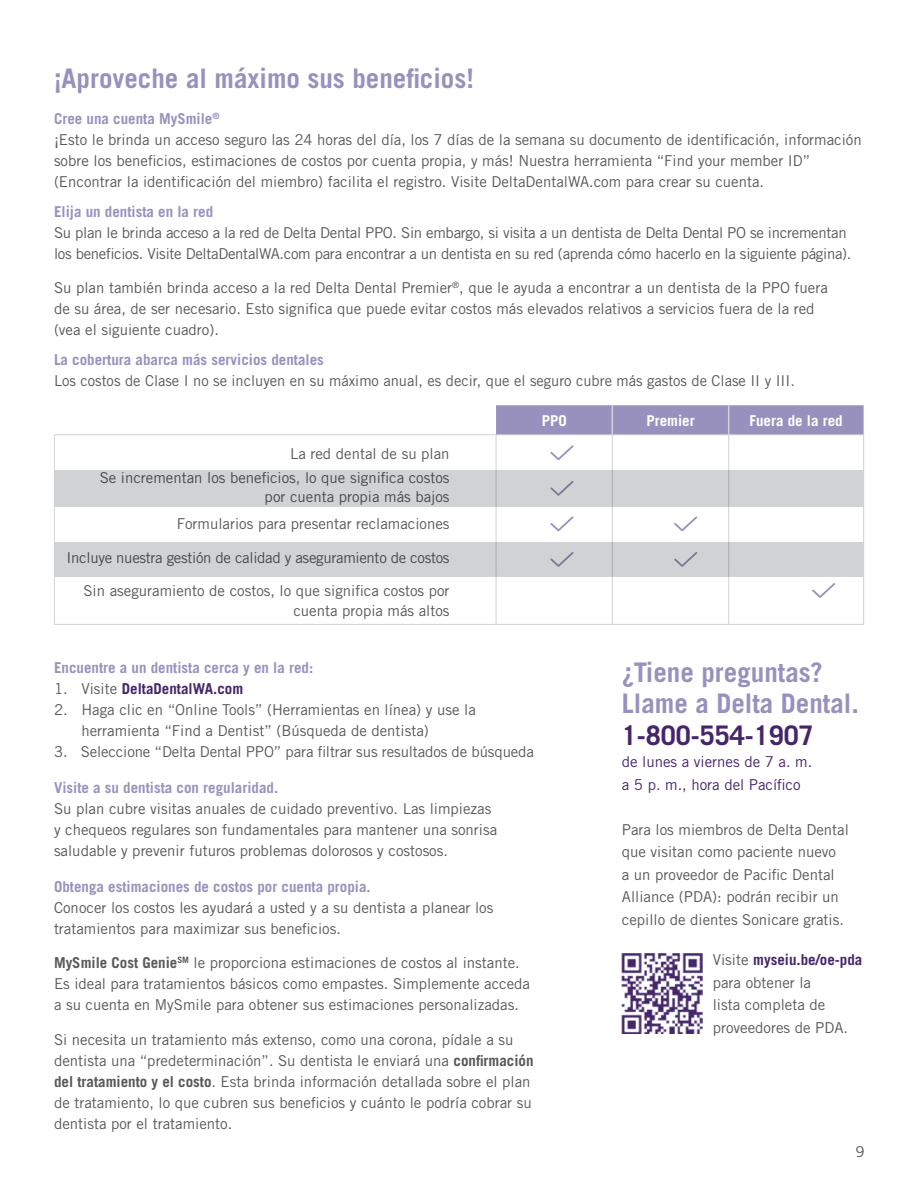
<style>
.page{position:relative;width:918px;height:1188px;background:#fff}
.page>*{position:absolute;margin:0;border:0;box-sizing:border-box;transform-origin:0 0}
.t1{font:700 27px "Trade Gothic LT Std";color:#9991bd}
.t2{font:700 27px "Trade Gothic LT Std";color:#462569}
.t3{font:15px/21px "Trade Gothic LT Std";color:#57585a}
.t4{font:15px/21px "Trade Gothic LT Std";letter-spacing:-.02em;color:#57585a}
.t5{font:700 15px "Trade Gothic LT Std";color:#9991bd}
.t6{font:15px/22.5px "Trade Gothic LT Std";color:#462569}
.t7{font:700 15px "Trade Gothic LT Std";color:#462569}
.t8{font:700 15px "Trade Gothic LT Std";color:#fff}
.s1{font-weight:400;color:#57585a}
.s2{font-weight:700}
.s3{font-weight:700;color:#462569}
</style>
<div class="page">
<div style="left:496px;top:405px;width:368px;height:29px;background:#9991bd"></div>
<hr style="left:496px;top:435px;width:1px;height:35px;background:#d1d2d4">
<hr style="left:612px;top:435px;width:1px;height:35px;background:#d1d2d4">
<hr style="left:728px;top:435px;width:1px;height:35px;background:#d1d2d4">
<hr style="left:496px;top:505px;width:1px;height:36px;background:#d1d2d4">
<hr style="left:612px;top:505px;width:1px;height:36px;background:#d1d2d4">
<hr style="left:728px;top:505px;width:1px;height:36px;background:#d1d2d4">
<hr style="left:496px;top:541px;width:1px;height:34px;background:#d1d2d4">
<hr style="left:612px;top:541px;width:1px;height:34px;background:#d1d2d4">
<hr style="left:728px;top:541px;width:1px;height:34px;background:#d1d2d4">
<hr style="left:496px;top:575px;width:1px;height:49px;background:#d1d2d4">
<hr style="left:612px;top:575px;width:1px;height:49px;background:#d1d2d4">
<hr style="left:728px;top:575px;width:1px;height:49px;background:#d1d2d4">
<hr style="left:612px;top:405px;width:1px;height:30px;background:#d1d2d4">
<hr style="left:728px;top:405px;width:1px;height:30px;background:#d1d2d4">
<svg style="left:550px;top:445px;width:24px;height:15px"></svg>
<svg style="left:550px;top:516px;width:24px;height:15px"></svg>
<svg style="left:812px;top:583px;width:23px;height:15px"></svg>
<svg style="left:674px;top:516px;width:23px;height:15px"></svg>
<div style="left:54px;top:470px;width:810px;height:36px;background:#d1d2d4"></div>
<div style="left:54px;top:542px;width:810px;height:34px;background:#d1d2d4"></div>
<div style="left:54px;top:434px;width:810px;height:191px;border:1px solid #d1d2d4"></div>
<img style="left:622px;top:953px;width:80px;height:81px">
<p class="t1" style="left:54px;top:62px;width:421px">¡Aproveche al máximo sus beneficios!</p>
<p class="t5" style="left:54px;top:109px;width:167px">Cree una cuenta MySmile<sup>®</sup></p>
<p class="t3" style="left:54px;top:129px;width:809px">¡Esto le brinda un acceso seguro las 24 horas del día, los 7 días de la semana su documento de identificación, información sobre los beneficios, estimaciones de costos por cuenta propia, y más! Nuestra herramienta “Find your member ID” (Encontrar la identificación del miembro) facilita el registro. Visite DeltaDentalWA.com para crear su cuenta.</p>
<p class="t5" style="left:54px;top:202px;width:161px">Elija un dentista en la red</p>
<p class="t4" style="left:54px;top:222px;width:799px">Su plan le brinda acceso a la red de Delta Dental PPO. Sin embargo, si visita a un dentista de Delta Dental PO se incrementan los beneficios. Visite DeltaDentalWA.com para encontrar a un dentista en su red (aprenda cómo hacerlo en la siguiente página).</p>
<p class="t3" style="left:54px;top:277px;width:775px">Su plan también brinda acceso a la red Delta Dental Premier<sup>®</sup>, que le ayuda a encontrar a un dentista de la PPO fuera de su área, de ser necesario. Esto significa que puede evitar costos más elevados relativos a servicios fuera de la red (vea el siguiente cuadro).</p>
<p class="t5" style="left:54px;top:351px;width:271px">La cobertura abarca más servicios dentales</p>
<p class="t3" style="left:54px;top:370px;width:742px">Los costos de Clase I no se incluyen en su máximo anual, es decir, que el seguro cubre más gastos de Clase II y III.</p>
<p class="t3" style="left:290px;top:443px;width:161px">La red dental de su plan</p>
<p class="t3" style="left:100px;top:468px;width:351px;line-height:18.8px;text-align:right">Se incrementan los beneficios, lo que significa costos por cuenta propia más bajos</p>
<p class="t3" style="left:177px;top:513px;width:274px">Formularios para presentar reclamaciones</p>
<p class="t4" style="left:67px;top:547px;width:385px">Incluye nuestra gestión de calidad y aseguramiento de costos</p>
<p class="t3" style="left:83px;top:581px;width:368px;line-height:19.5px;text-align:right">Sin aseguramiento de costos, lo que significa costos por cuenta propia más altos</p>
<p class="t8" style="left:542px;top:411px;width:27px">PPO</p>
<p class="t8" style="left:646px;top:411px;width:50px">Premier</p>
<p class="t8" style="left:749px;top:411px;width:95px">Fuera de la red</p>
<p class="t5" style="left:54px;top:658px;width:261px">Encuentre a un dentista cerca y en la red:</p>
<p class="t7" style="left:54px;top:679px;width:191px"><span class="s1">1. Visite</span> DeltaDentalWA.com</p>
<p class="t3" style="left:81px;top:699px;width:396px;text-indent:-27px">2. Haga clic en “Online Tools” (Herramientas en línea) y use la herramienta “Find a Dentist” (Búsqueda de dentista)</p>
<p class="t3" style="left:54px;top:741px;width:481px">3. Seleccione “Delta Dental PPO” para filtrar sus resultados de búsqueda</p>
<p class="t5" style="left:54px;top:778px;width:226px">Visite a su dentista con regularidad.</p>
<p class="t3" style="left:54px;top:798px;width:445px">Su plan cubre visitas anuales de cuidado preventivo. Las limpiezas y chequeos regulares son fundamentales para mantener una sonrisa saludable y prevenir futuros problemas dolorosos y costosos.</p>
<p class="t5" style="left:54px;top:877px;width:318px">Obtenga estimaciones de costos por cuenta propia.</p>
<p class="t3" style="left:54px;top:897px;width:441px">Conocer los costos les ayudará a usted y a su dentista a planear los tratamientos para maximizar sus beneficios.</p>
<p class="t3" style="left:54px;top:952px;width:478px"><span class="s2">MySmile Cost Genie</span><sup>SM</sup> le proporciona estimaciones de costos al instante.<br>Es ideal para tratamientos básicos como empastes. Simplemente acceda a su cuenta en MySmile para obtener sus estimaciones personalizadas.</p>
<p class="t3" style="left:54px;top:1029px;width:481px">Si necesita un tratamiento más extenso, como una corona, pídale a su dentista una “predeterminación”. Su dentista le enviará una <span class="s2">confirmación del tratamiento y el costo</span>. Esta brinda información detallada sobre el plan de tratamiento, lo que cubren sus beneficios y cuánto le podría cobrar su dentista por el tratamiento.</p>
<p class="t1" style="left:622px;top:656px;width:202px">¿Tiene preguntas?</p>
<p class="t1" style="left:622px;top:687px;width:239px">Llame a Delta Dental.</p>
<p class="t2" style="left:622px;top:719px;width:194px">1-800-554-1907</p>
<p class="t6" style="left:622px;top:751px;width:192px">de lunes a viernes de 7 a. m. a 5 p. m., hora del Pacífico</p>
<p class="t3" style="left:622px;top:818px;width:229px;line-height:22.5px">Para los miembros de Delta Dental que visitan como paciente nuevo<br>a un proveedor de Pacific Dental Alliance (PDA): podrán recibir un cepillo de dientes Sonicare gratis.</p>
<p class="t3" style="left:713px;top:949px;width:151px;line-height:22.5px">Visite <span class="s3">myseiu.be/oe-pda </span>para obtener la<br>lista completa de proveedores de PDA.</p>
<p class="t3" style="left:856px;top:1141px;width:11px">9</p>
</div>
